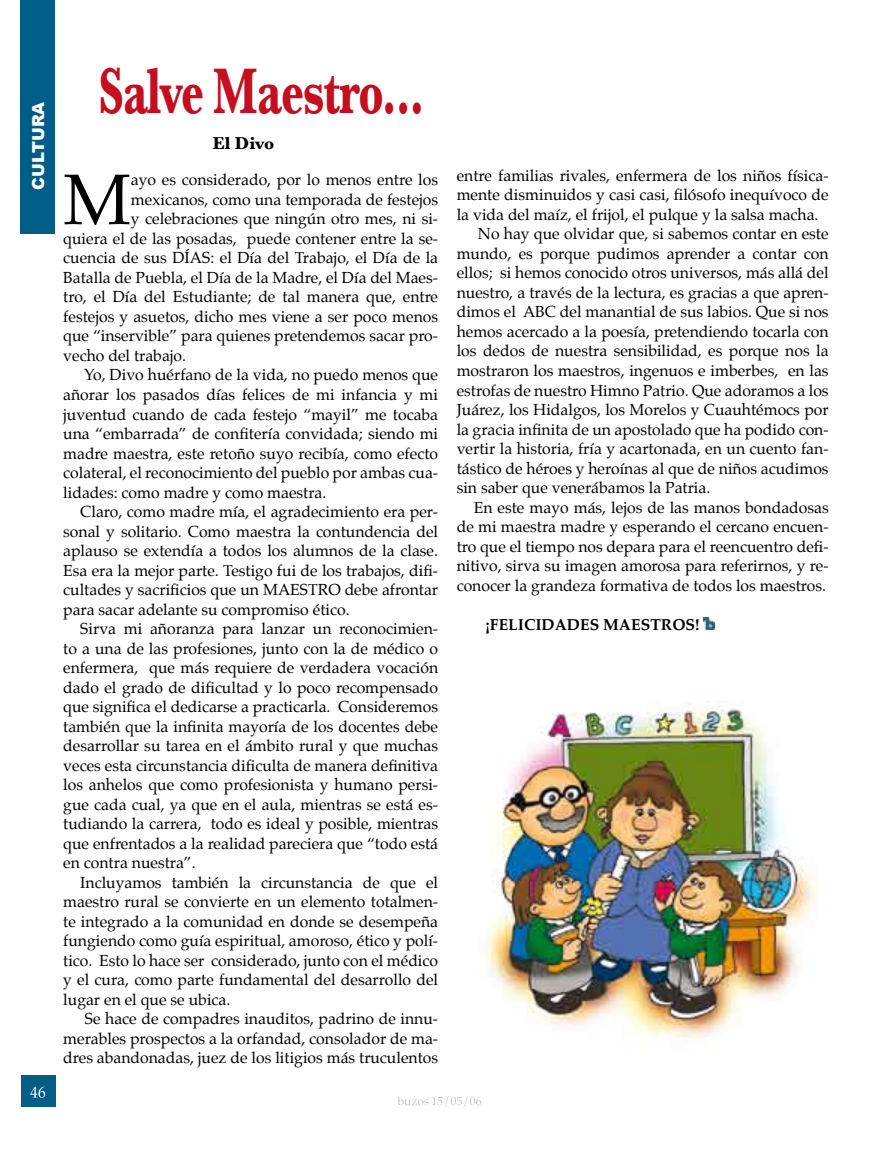
<style>
.page{position:relative;width:893px;height:1149px;background:#fff}
.page>*{position:absolute;margin:0;border:0;box-sizing:border-box;transform-origin:0 0}
.t1{font:71.7px "Palatino";color:#000}
.t2{font:700 67.5px "Baskerville";letter-spacing:-.025em;color:#c50e1f;scale:.67 1}
.t3{font:700 18px "Baskerville";letter-spacing:-.005em;color:#000}
.t4{font:900 16.5px "Arial";color:#fff}
.t5{font:15.75px "Palatino";color:#000}
.t6{font:700 15.75px "Palatino";color:#000}
</style>
<div class="page">
<div style="left:21px;top:0;width:34px;height:234px;background:#005d88"></div>
<div style="left:21px;top:1074px;width:34px;height:31px;background:#005d88"></div>
<svg style="left:30px;top:1086px;width:15px;height:11px"></svg>
<svg style="left:398px;top:1096px;width:83px;height:10px"></svg>
<img style="left:483px;top:704px;width:333px;height:334px">
<svg style="left:703px;top:617px;width:11px;height:12px"></svg>
<p class="t4" style="left:26px;top:190px;width:90px;rotate:-90deg">CULTURA</p>
<h2 class="t2" style="left:99px;top:51px;width:488px">Salve Maestro...</h2>
<p class="t3" style="left:213px;top:133px;width:63px">El Divo</p>
<h1 class="t1" style="left:63px;top:140px;width:69px">M</h1>
<p class="t5" style="left:131px;top:167px;width:309px">ayo es considerado, por lo menos entre los</p>
<p class="t5" style="left:131px;top:186px;width:309px">mexicanos, como una temporada de festejos</p>
<p class="t5" style="left:131px;top:206px;width:309px">y celebraciones que ningún otro mes, ni si-</p>
<p class="t5" style="left:63px;top:225px;width:376px">quiera el de las posadas, puede contener entre la se-</p>
<p class="t5" style="left:63px;top:245px;width:376px">cuencia de sus DÍAS: el Día del Trabajo, el Día de la</p>
<p class="t5" style="left:63px;top:264px;width:376px">Batalla de Puebla, el Día de la Madre, el Día del Maes-</p>
<p class="t5" style="left:63px;top:284px;width:376px">tro, el Día del Estudiante; de tal manera que, entre</p>
<p class="t5" style="left:63px;top:303px;width:376px">festejos y asuetos, dicho mes viene a ser poco menos</p>
<p class="t5" style="left:63px;top:323px;width:376px">que “inservible” para quienes pretendemos sacar pro-</p>
<p class="t5" style="left:63px;top:342px;width:124px">vecho del trabajo.</p>
<p class="t5" style="left:84px;top:362px;width:356px">Yo, Divo huérfano de la vida, no puedo menos que</p>
<p class="t5" style="left:63px;top:381px;width:376px">añorar los pasados días felices de mi infancia y mi</p>
<p class="t5" style="left:63px;top:401px;width:376px">juventud cuando de cada festejo “mayil” me tocaba</p>
<p class="t5" style="left:63px;top:420px;width:376px">una “embarrada” de confitería convidada; siendo mi</p>
<p class="t5" style="left:63px;top:440px;width:376px">madre maestra, este retoño suyo recibía, como efecto</p>
<p class="t5" style="left:63px;top:459px;width:376px">colateral, el reconocimiento del pueblo por ambas cua-</p>
<p class="t5" style="left:63px;top:479px;width:265px">lidades: como madre y como maestra.</p>
<p class="t5" style="left:80px;top:498px;width:359px">Claro, como madre mía, el agradecimiento era per-</p>
<p class="t5" style="left:63px;top:518px;width:376px">sonal y solitario. Como maestra la contundencia del</p>
<p class="t5" style="left:63px;top:537px;width:376px">aplauso se extendía a todos los alumnos de la clase.</p>
<p class="t5" style="left:63px;top:557px;width:376px">Esa era la mejor parte. Testigo fui de los trabajos, difi-</p>
<p class="t5" style="left:63px;top:576px;width:376px">cultades y sacrificios que un MAESTRO debe afrontar</p>
<p class="t5" style="left:63px;top:596px;width:288px">para sacar adelante su compromiso ético.</p>
<p class="t5" style="left:80px;top:615px;width:359px">Sirva mi añoranza para lanzar un reconocimien-</p>
<p class="t5" style="left:63px;top:635px;width:376px">to a una de las profesiones, junto con la de médico o</p>
<p class="t5" style="left:63px;top:654px;width:376px">enfermera, que más requiere de verdadera vocación</p>
<p class="t5" style="left:63px;top:674px;width:376px">dado el grado de dificultad y lo poco recompensado</p>
<p class="t5" style="left:63px;top:693px;width:376px">que significa el dedicarse a practicarla. Consideremos</p>
<p class="t5" style="left:63px;top:713px;width:376px">también que la infinita mayoría de los docentes debe</p>
<p class="t5" style="left:63px;top:732px;width:376px">desarrollar su tarea en el ámbito rural y que muchas</p>
<p class="t5" style="left:63px;top:752px;width:376px">veces esta circunstancia dificulta de manera definitiva</p>
<p class="t5" style="left:63px;top:771px;width:376px">los anhelos que como profesionista y humano persi-</p>
<p class="t5" style="left:63px;top:791px;width:376px">gue cada cual, ya que en el aula, mientras se está es-</p>
<p class="t5" style="left:63px;top:810px;width:376px">tudiando la carrera, todo es ideal y posible, mientras</p>
<p class="t5" style="left:63px;top:830px;width:376px">que enfrentados a la realidad pareciera que “todo está</p>
<p class="t5" style="left:63px;top:849px;width:134px">en contra nuestra”.</p>
<p class="t5" style="left:80px;top:869px;width:359px">Incluyamos también la circunstancia de que el</p>
<p class="t5" style="left:63px;top:888px;width:376px">maestro rural se convierte en un elemento totalmen-</p>
<p class="t5" style="left:63px;top:908px;width:376px">te integrado a la comunidad en donde se desempeña</p>
<p class="t5" style="left:63px;top:927px;width:376px">fungiendo como guía espiritual, amoroso, ético y polí-</p>
<p class="t5" style="left:63px;top:947px;width:376px">tico. Esto lo hace ser considerado, junto con el médico</p>
<p class="t5" style="left:63px;top:966px;width:376px">y el cura, como parte fundamental del desarrollo del</p>
<p class="t5" style="left:63px;top:986px;width:169px">lugar en el que se ubica.</p>
<p class="t5" style="left:85px;top:1005px;width:355px">Se hace de compadres inauditos, padrino de innu-</p>
<p class="t5" style="left:63px;top:1025px;width:376px">merables prospectos a la orfandad, consolador de ma-</p>
<p class="t5" style="left:63px;top:1044px;width:376px">dres abandonadas, juez de los litigios más truculentos</p>
<p class="t5" style="left:457px;top:162px;width:373px">entre familias rivales, enfermera de los niños física-</p>
<p class="t5" style="left:457px;top:182px;width:373px">mente disminuidos y casi casi, filósofo inequívoco de</p>
<p class="t5" style="left:457px;top:201px;width:363px">la vida del maíz, el frijol, el pulque y la salsa macha.</p>
<p class="t5" style="left:478px;top:221px;width:352px">No hay que olvidar que, si sabemos contar en este</p>
<p class="t5" style="left:457px;top:240px;width:373px">mundo, es porque pudimos aprender a contar con</p>
<p class="t5" style="left:457px;top:260px;width:373px">ellos; si hemos conocido otros universos, más allá del</p>
<p class="t5" style="left:457px;top:279px;width:373px">nuestro, a través de la lectura, es gracias a que apren-</p>
<p class="t5" style="left:457px;top:299px;width:373px">dimos el ABC del manantial de sus labios. Que si nos</p>
<p class="t5" style="left:457px;top:318px;width:373px">hemos acercado a la poesía, pretendiendo tocarla con</p>
<p class="t5" style="left:457px;top:338px;width:373px">los dedos de nuestra sensibilidad, es porque nos la</p>
<p class="t5" style="left:457px;top:357px;width:373px">mostraron los maestros, ingenuos e imberbes, en las</p>
<p class="t5" style="left:457px;top:377px;width:373px">estrofas de nuestro Himno Patrio. Que adoramos a los</p>
<p class="t5" style="left:457px;top:396px;width:373px">Juárez, los Hidalgos, los Morelos y Cuauhtémocs por</p>
<p class="t5" style="left:457px;top:416px;width:373px">la gracia infinita de un apostolado que ha podido con-</p>
<p class="t5" style="left:457px;top:435px;width:373px">vertir la historia, fría y acartonada, en un cuento fan-</p>
<p class="t5" style="left:457px;top:455px;width:373px">tástico de héroes y heroínas al que de niños acudimos</p>
<p class="t5" style="left:457px;top:474px;width:255px">sin saber que venerábamos la Patria.</p>
<p class="t5" style="left:474px;top:494px;width:356px">En este mayo más, lejos de las manos bondadosas</p>
<p class="t5" style="left:457px;top:513px;width:373px">de mi maestra madre y esperando el cercano encuen-</p>
<p class="t5" style="left:457px;top:533px;width:373px">tro que el tiempo nos depara para el reencuentro defi-</p>
<p class="t5" style="left:457px;top:552px;width:373px">nitivo, sirva su imagen amorosa para referirnos, y re-</p>
<p class="t5" style="left:457px;top:572px;width:371px">conocer la grandeza formativa de todos los maestros.</p>
<p class="t6" style="left:485px;top:610px;width:215px">¡FELICIDADES MAESTROS!</p>
</div>
